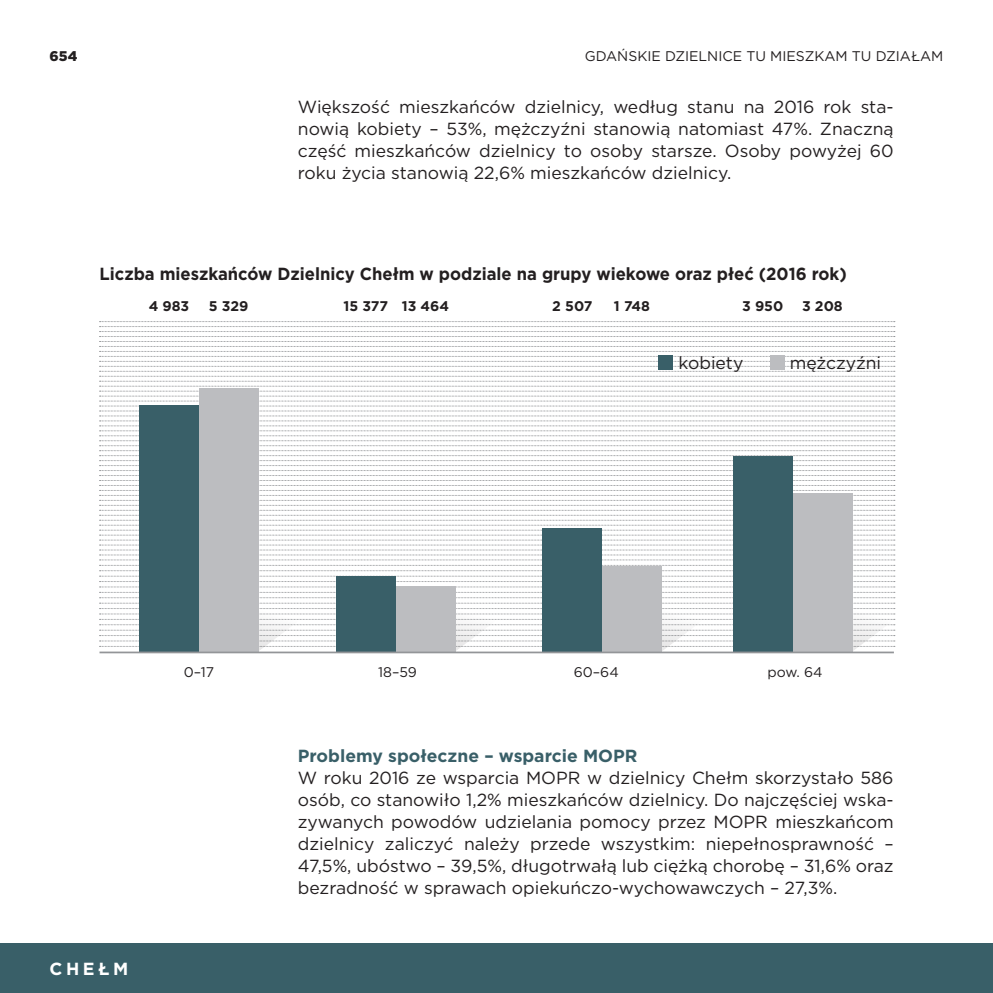
<style>
.page{position:relative;width:993px;height:993px;background:#fff}
.page>*{position:absolute;margin:0;border:0;box-sizing:border-box;transform-origin:0 0}
.t1{font:17.5px/21.9px "Gotham";color:#231f20;text-align:justify}
.t2{font:700 17.5px "Gotham";color:#231f20;scale:.95 1}
.t3{font:700 17.5px "Gotham";color:#395f68}
.t4{font:700 17.5px "Gotham";letter-spacing:.2em;color:#fff}
.t5{font:14px "Gotham";color:#231f20}
.t6{font:700 14px "Gotham";color:#231f20}
.t7{font:900 14px "Gotham";color:#231f20}
</style>
<div class="page">
<svg style="left:99px;top:321px;width:797px;height:332px"></svg>
<div style="left:733px;top:456px;width:59px;height:196px;background:#395f68"></div>
<div style="left:792px;top:493px;width:60px;height:159px;background:#bcbdc0"></div>
<hr style="left:99px;top:651px;width:794px;height:2px;background:#939598">
<div style="left:658px;top:354px;width:15px;height:15px;background:#395f68"></div>
<div style="left:769px;top:354px;width:15px;height:15px;background:#bcbdc0"></div>
<div style="left:0;top:943px;width:992px;height:49px;background:#395f68"></div>
<p class="t7" style="left:50px;top:46px;width:29px">654</p>
<p class="t5" style="left:584px;top:47px;width:360px">GDAŃSKIE DZIELNICE TU MIESZKAM TU DZIAŁAM</p>
<p class="t1" style="left:298px;top:96px;width:597px">Większość mieszkańców dzielnicy, według stanu na 2016 rok sta&shy;nowią kobiety – 53%, mężczyźni stanowią natomiast 47%. Znaczną część mieszkańców dzielnicy to osoby starsze. Osoby powyżej 60 roku życia stanowią 22,6% mieszkańców dzielnicy.</p>
<p class="t2" style="left:99px;top:262px;width:787px">Liczba mieszkańców Dzielnicy Chełm w podziale na grupy wiekowe oraz płeć (2016 rok)</p>
<p class="t6" style="left:149px;top:297px;width:42px">4 983</p>
<p class="t6" style="left:209px;top:297px;width:41px">5 329</p>
<p class="t6" style="left:343px;top:297px;width:107px">15 377 13 464</p>
<p class="t6" style="left:552px;top:297px;width:42px">2 507</p>
<p class="t6" style="left:613px;top:297px;width:38px">1 748</p>
<p class="t6" style="left:742px;top:297px;width:43px">3 950</p>
<p class="t6" style="left:801px;top:297px;width:42px">3 208</p>
<p class="t1" style="left:678px;top:352px;width:66px">kobiety</p>
<p class="t1" style="left:789px;top:352px;width:93px">mężczyźni</p>
<p class="t5" style="left:184px;top:663px;width:32px">0–17</p>
<p class="t5" style="left:378px;top:663px;width:40px">18–59</p>
<p class="t5" style="left:573px;top:663px;width:46px">60–64</p>
<p class="t5" style="left:767px;top:663px;width:57px">pow. 64</p>
<p class="t4" style="left:50px;top:957px;width:80px">CHEŁM</p>
<p class="t3" style="left:298px;top:744px;width:341px">Problemy społeczne – wsparcie MOPR</p>
<p class="t1" style="left:298px;top:766px;width:597px">W roku 2016 ze wsparcia MOPR w dzielnicy Chełm skorzystało 586 osób, co stanowiło 1,2% mieszkańców dzielnicy. Do najczęściej wska&shy;zywanych powodów udzielania pomocy przez MOPR mieszkańcom dzielnicy zaliczyć należy przede wszystkim: niepełnosprawność – 47,5%, ubóstwo – 39,5%, długotrwałą lub ciężką chorobę – 31,6% oraz bezradność w sprawach opiekuńczo-wychowawczych – 27,3%.</p>
</div>
